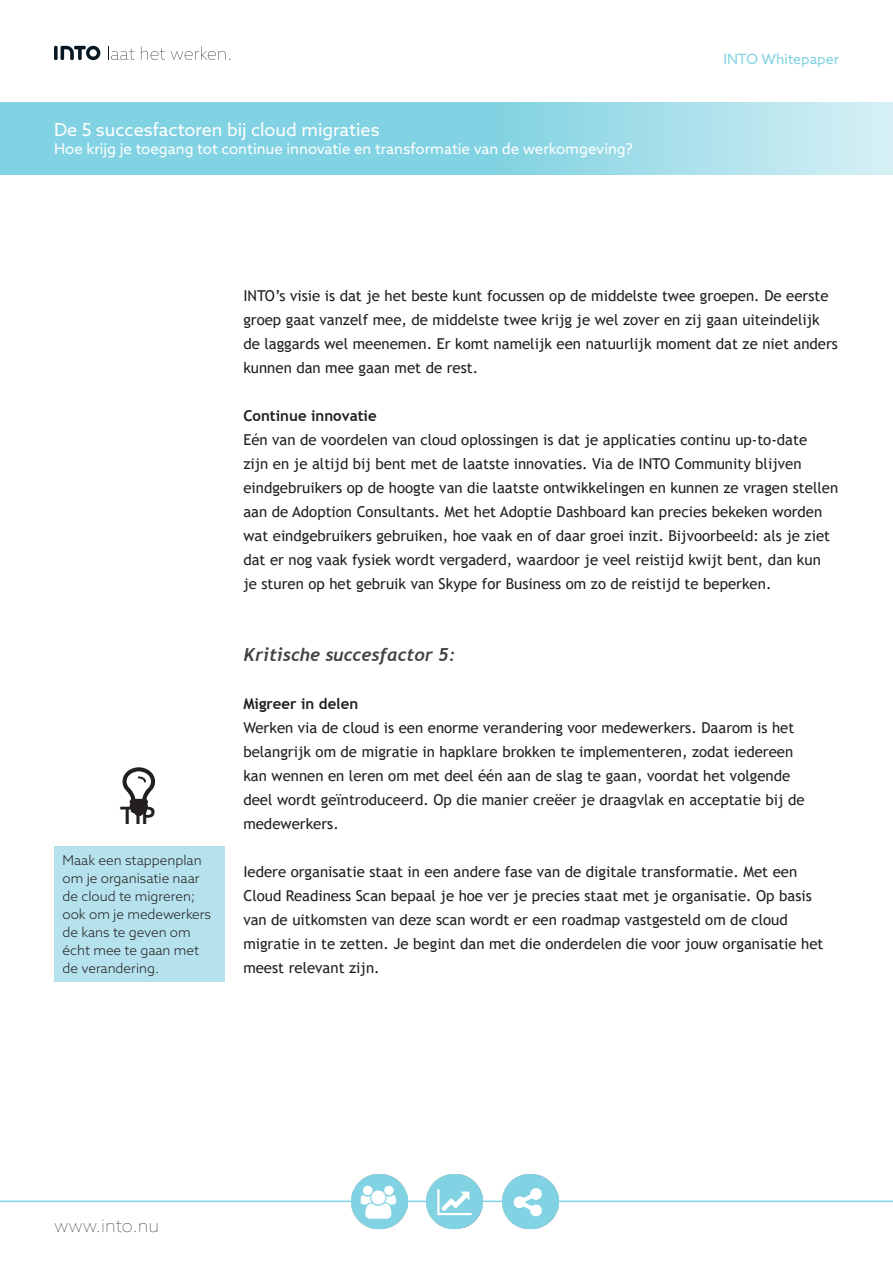
<style>
.page{position:relative;width:893px;height:1263px;background:#fff}
.page>*{position:absolute;margin:0;border:0;box-sizing:border-box;transform-origin:0 0}
.t1{font:700 24px "Trebuchet MS";color:#231f20}
.t2{font:18px "Azo Sans";color:#fff}
.t3{font:italic 700 18px "Trebuchet";color:#434343}
.t4{font:100 18px "Azo Sans";color:#231f20}
.t5{font:15px/24px "Trebuchet MS";color:#231f20}
.t6{font:15px "Azo Sans";color:#fff}
.t7{font:700 15px "Trebuchet MS";color:#231f20}
.t8{font:14.25px "Azo Sans";color:#81d2e2}
.t9{font:300 13.5px/18px "Azo Sans";color:#231f20}
</style>
<div class="page">
<svg style="left:108px;top:46px;width:26px;height:14px"></svg>
<svg style="left:141px;top:46px;width:24px;height:14px"></svg>
<svg style="left:171px;top:46px;width:59px;height:14px"></svg>
<svg style="left:54px;top:46px;width:4px;height:14px"></svg>
<svg style="left:61px;top:46px;width:39px;height:14px"></svg>
<hr style="left:0;top:1200px;width:353px;height:2px;background:#81d2e2">
<hr style="left:558px;top:1200px;width:335px;height:2px;background:#81d2e2">
<hr style="left:476px;top:1200px;width:35px;height:2px;background:#81d2e2">
<hr style="left:400px;top:1200px;width:34px;height:2px;background:#81d2e2">
<img style="left:481px;top:1191px;width:2px;height:21px">
<img style="left:427px;top:1174px;width:54px;height:54px">
<img style="left:351px;top:1174px;width:55px;height:54px">
<img style="left:502px;top:1174px;width:55px;height:54px">
<div style="left:352px;top:1174px;width:55px;height:55px;background:#81d2e2;border-radius:50%"></div>
<div style="left:427px;top:1174px;width:55px;height:55px;background:#81d2e2;border-radius:50%"></div>
<div style="left:503px;top:1174px;width:55px;height:55px;background:#81d2e2;border-radius:50%"></div>
<svg style="left:0;top:102px;width:893px;height:72px;background:#94d8e6"></svg>
<div style="left:54px;top:846px;width:171px;height:135px;background:#b5e2ed"></div>
<p class="t2" style="left:54px;top:117px;width:327px">De 5 succesfactoren bij cloud migraties</p>
<p class="t6" style="left:54px;top:138px;width:580px">Hoe krijg je toegang tot continue innovatie en transformatie van de werkomgeving?</p>
<p class="t8" style="left:723px;top:50px;width:117px">INTO Whitepaper</p>
<p class="t1" style="left:120px;top:801px;width:37px">TIP</p>
<p class="t9" style="left:63px;top:851px;width:150px">Maak een stappenplan om je organisatie naar de cloud te migreren; ook om je medewerkers de kans te geven om écht mee te gaan met de verandering.</p>
<p class="t5" style="left:243px;top:284px;width:596px">INTO’s visie is dat je het beste kunt focussen op de middelste twee groepen. De eerste groep gaat vanzelf mee, de middelste twee krijg je wel zover en zij gaan uiteindelijk de laggards wel meenemen. Er komt namelijk een natuurlijk moment dat ze niet anders kunnen dan mee gaan met de rest.</p>
<p class="t7" style="left:243px;top:406px;width:135px">Continue innovatie</p>
<p class="t5" style="left:243px;top:428px;width:596px">Eén van de voordelen van cloud oplossingen is dat je applicaties continu up-to-date<br>zijn en je altijd bij bent met de laatste innovaties. Via de INTO Community blijven eindgebruikers op de hoogte van die laatste ontwikkelingen en kunnen ze vragen stellen aan de Adoption Consultants. Met het Adoptie Dashboard kan precies bekeken worden wat eindgebruikers gebruiken, hoe vaak en of daar groei inzit. Bijvoorbeeld: als je ziet dat er nog vaak fysiek wordt vergaderd, waardoor je veel reistijd kwijt bent, dan kun je sturen op het gebruik van Skype for Business om zo de reistijd te beperken.</p>
<p class="t3" style="left:243px;top:643px;width:213px">Kritische succesfactor 5:</p>
<p class="t7" style="left:243px;top:694px;width:116px">Migreer in delen</p>
<p class="t5" style="left:243px;top:716px;width:563px">Werken via de cloud is een enorme verandering voor medewerkers. Daarom is het belangrijk om de migratie in hapklare brokken te implementeren, zodat iedereen kan wennen en leren om met deel één aan de slag te gaan, voordat het volgende deel wordt geïntroduceerd. Op die manier creëer je draagvlak en acceptatie bij de medewerkers.</p>
<p class="t5" style="left:243px;top:860px;width:582px">Iedere organisatie staat in een andere fase van de digitale transformatie. Met een Cloud Readiness Scan bepaal je hoe ver je precies staat met je organisatie. Op basis van de uitkomsten van deze scan wordt er een roadmap vastgesteld om de cloud migratie in te zetten. Je begint dan met die onderdelen die voor jouw organisatie het meest relevant zijn.</p>
<p class="t4" style="left:54px;top:1214px;width:107px">www.into.nu</p>
</div>
